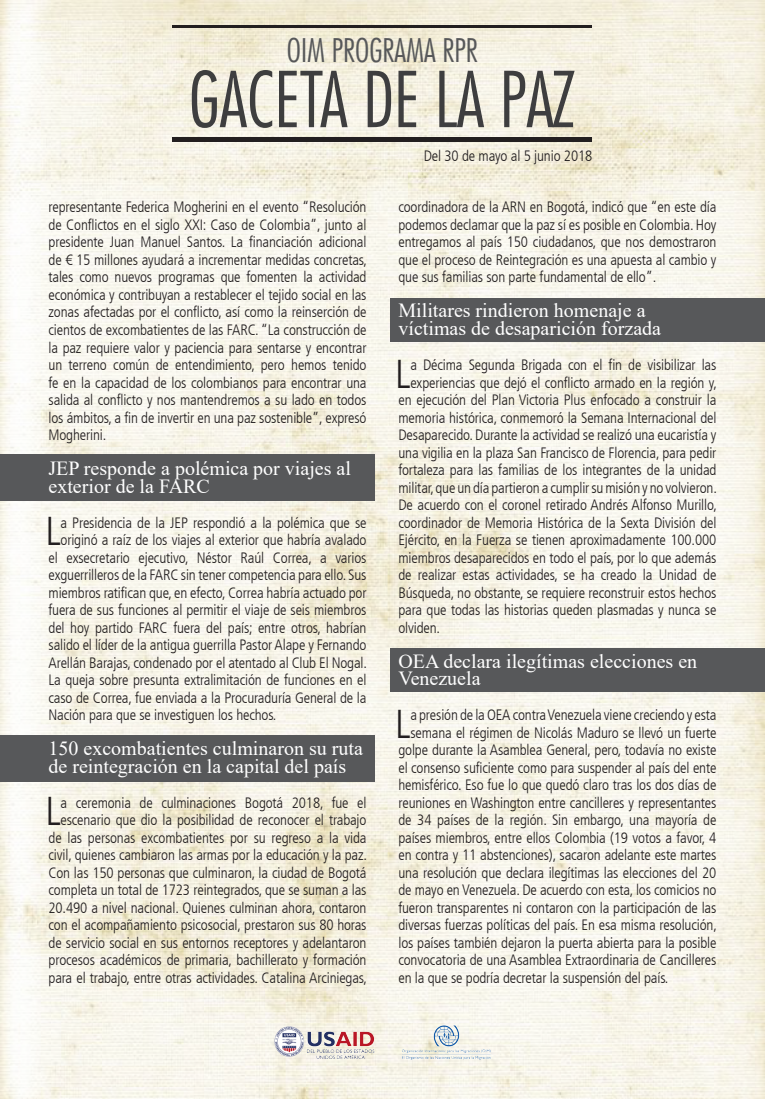
<style>
.page{position:relative;width:765px;height:1099px;background:#fff}
.page>*{position:absolute;margin:0;border:0;box-sizing:border-box;transform-origin:0 0}
.t1{font:300 condensed 74.75px "Futura LT";color:#3e3e3f}
.t2{font:300 condensed 40.12px "Frutiger LT";color:#231f20}
.t3{font:300 condensed 31.88px "Futura LT";color:#57585a}
.t4{font:20px/17.5px "Times New Roman";color:#fff}
.t5{font:300 condensed 15px/17.5px "Frutiger LT";letter-spacing:-.01em;color:#231f20;text-align:justify}
</style>
<div class="page">
<img style="left:0;top:0;width:765px;height:1098px">
<img style="left:268px;top:1013px;width:229px;height:58px">
<hr style="left:173px;top:26px;width:419px;height:2px;background:#231f20">
<div style="left:173px;top:137px;width:419px;height:5px;background:#231f20"></div>
<div style="left:0;top:454px;width:375px;height:46px;background:#57585a"></div>
<div style="left:0;top:734px;width:375px;height:47px;background:#57585a"></div>
<div style="left:390px;top:298px;width:375px;height:43px;background:#57585a"></div>
<div style="left:390px;top:647px;width:375px;height:44px;background:#57585a"></div>
<h3 class="t3" style="left:287px;top:32px;width:193px">OIM PROGRAMA RPR</h3>
<h1 class="t1" style="left:189px;top:55px;width:389px">GACETA DE LA PAZ</h1>
<p class="t5" style="left:49px;top:199px;width:320px">representante Federica Mogherini en el evento “Resolución de Conflictos en el siglo XXI: Caso de Colombia”, junto al presidente Juan Manuel Santos. La financiación adicional de € 15 millones ayudará a incrementar medidas concretas, tales como nuevos programas que fomenten la actividad económica y contribuyan a restablecer el tejido social en las zonas afectadas por el conflicto, así como la reinserción de cientos de excombatientes de las FARC. “La construcción de la paz requiere valor y paciencia para sentarse y encontrar un terreno común de entendimiento, pero hemos tenido fe en la capacidad de los colombianos para encontrar una salida al conflicto y nos mantendremos a su lado en todos los ámbitos, a fin de invertir en una paz sostenible”, expresó Mogherini.</p>
<p class="t4" style="left:49px;top:459px;width:304px">JEP responde a polémica por viajes al exterior de la FARC</p>
<p class="t2" style="left:45px;top:508px;width:17px">L</p>
<p class="t5" style="left:61px;top:514px;width:308px">a Presidencia de la JEP respondió a la polémica que se</p>
<p class="t5" style="left:61px;top:531px;width:308px">originó a raíz de los viajes al exterior que habría avalado</p>
<p class="t5" style="left:49px;top:549px;width:319px">el exsecretario ejecutivo, Néstor Raúl Correa, a varios</p>
<p class="t5" style="left:49px;top:566px;width:320px">exguerrilleros de la FARC sin tener competencia para ello. Sus</p>
<p class="t5" style="left:49px;top:584px;width:320px">miembros ratifican que, en efecto, Correa habría actuado por</p>
<p class="t5" style="left:49px;top:601px;width:319px">fuera de sus funciones al permitir el viaje de seis miembros</p>
<p class="t5" style="left:49px;top:619px;width:320px">del hoy partido FARC fuera del país; entre otros, habrían</p>
<p class="t5" style="left:49px;top:636px;width:319px">salido el líder de la antigua guerrilla Pastor Alape y Fernando</p>
<p class="t5" style="left:49px;top:654px;width:320px">Arellán Barajas, condenado por el atentado al Club El Nogal.</p>
<p class="t5" style="left:49px;top:671px;width:320px">La queja sobre presunta extralimitación de funciones en el</p>
<p class="t5" style="left:49px;top:689px;width:319px">caso de Correa, fue enviada a la Procuraduría General de la</p>
<p class="t5" style="left:49px;top:706px;width:230px">Nación para que se investiguen los hechos.</p>
<p class="t4" style="left:49px;top:739px;width:316px">150 excombatientes culminaron su ruta de reintegración en la capital del país</p>
<p class="t2" style="left:45px;top:788px;width:17px">L</p>
<p class="t5" style="left:49px;top:794px;width:320px;text-align:right">a ceremonia de culminaciones Bogotá 2018, fue el escenario que dio la posibilidad de reconocer el trabajo de las personas excombatientes por su regreso a la vida civil, quienes cambiaron las armas por la educación y la paz.<br>Con las 150 personas que culminaron, la ciudad de Bogotá completa un total de 1723 reintegrados, que se suman a las 20.490 a nivel nacional. Quienes culminan ahora, contaron con el acompañamiento psicosocial, prestaron sus 80 horas de servicio social en sus entornos receptores y adelantaron procesos académicos de primaria, bachillerato y formación para el trabajo, entre otras actividades. Catalina Arciniegas,</p>
<p class="t5" style="left:424px;top:147px;width:170px">Del 30 de mayo al 5 junio 2018</p>
<p class="t5" style="left:398px;top:199px;width:320px">coordinadora de la ARN en Bogotá, indicó que “en este día podemos declamar que la paz sí es posible en Colombia. Hoy entregamos al país 150 ciudadanos, que nos demostraron que el proceso de Reintegración es una apuesta al cambio y que sus familias son parte fundamental de ello”.</p>
<p class="t4" style="left:398px;top:301px;width:264px">Militares rindieron homenaje a víctimas de desaparición forzada</p>
<p class="t2" style="left:395px;top:351px;width:17px">L</p>
<p class="t5" style="left:410px;top:356px;width:308px">a Décima Segunda Brigada con el fin de visibilizar las</p>
<p class="t5" style="left:410px;top:374px;width:308px">experiencias que dejó el conflicto armado en la región y,</p>
<p class="t5" style="left:398px;top:391px;width:319px">en ejecución del Plan Victoria Plus enfocado a construir la</p>
<p class="t5" style="left:398px;top:409px;width:320px">memoria histórica, conmemoró la Semana Internacional del</p>
<p class="t5" style="left:398px;top:426px;width:319px">Desaparecido. Durante la actividad se realizó una eucaristía y</p>
<p class="t5" style="left:398px;top:444px;width:320px">una vigilia en la plaza San Francisco de Florencia, para pedir</p>
<p class="t5" style="left:398px;top:461px;width:320px">fortaleza para las familias de los integrantes de la unidad</p>
<p class="t5" style="left:398px;top:479px;width:320px">militar, que un día partieron a cumplir su misión y no volvieron.</p>
<p class="t5" style="left:398px;top:496px;width:320px">De acuerdo con el coronel retirado Andrés Alfonso Murillo,</p>
<p class="t5" style="left:398px;top:514px;width:320px">coordinador de Memoria Histórica de la Sexta División del</p>
<p class="t5" style="left:398px;top:531px;width:319px">Ejército, en la Fuerza se tienen aproximadamente 100.000</p>
<p class="t5" style="left:398px;top:549px;width:320px">miembros desaparecidos en todo el país, por lo que además</p>
<p class="t5" style="left:398px;top:566px;width:319px">de realizar estas actividades, se ha creado la Unidad de</p>
<p class="t5" style="left:398px;top:584px;width:319px">Búsqueda, no obstante, se requiere reconstruir estos hechos</p>
<p class="t5" style="left:398px;top:601px;width:320px">para que todas las historias queden plasmadas y nunca se</p>
<p class="t5" style="left:398px;top:619px;width:43px">olviden.</p>
<p class="t4" style="left:398px;top:651px;width:300px">OEA declara ilegítimas elecciones en<br>Venezuela</p>
<p class="t2" style="left:395px;top:701px;width:17px">L</p>
<p class="t5" style="left:410px;top:706px;width:308px">a presión de la OEA contra Venezuela viene creciendo y esta</p>
<p class="t5" style="left:410px;top:724px;width:308px">semana el régimen de Nicolás Maduro se llevó un fuerte</p>
<p class="t5" style="left:398px;top:741px;width:320px">golpe durante la Asamblea General, pero, todavía no existe</p>
<p class="t5" style="left:398px;top:759px;width:320px">el consenso suficiente como para suspender al país del ente</p>
<p class="t5" style="left:398px;top:776px;width:320px">hemisférico. Eso fue lo que quedó claro tras los dos días de</p>
<p class="t5" style="left:398px;top:794px;width:320px">reuniones en Washington entre cancilleres y representantes</p>
<p class="t5" style="left:398px;top:811px;width:319px">de 34 países de la región. Sin embargo, una mayoría de</p>
<p class="t5" style="left:398px;top:829px;width:320px">países miembros, entre ellos Colombia (19 votos a favor, 4</p>
<p class="t5" style="left:398px;top:846px;width:320px">en contra y 11 abstenciones), sacaron adelante este martes</p>
<p class="t5" style="left:398px;top:864px;width:319px">una resolución que declara ilegítimas las elecciones del 20</p>
<p class="t5" style="left:398px;top:881px;width:320px">de mayo en Venezuela. De acuerdo con esta, los comicios no</p>
<p class="t5" style="left:398px;top:899px;width:319px">fueron transparentes ni contaron con la participación de las</p>
<p class="t5" style="left:398px;top:916px;width:320px">diversas fuerzas políticas del país. En esa misma resolución,</p>
<p class="t5" style="left:398px;top:934px;width:320px">los países también dejaron la puerta abierta para la posible</p>
<p class="t5" style="left:398px;top:951px;width:320px">convocatoria de una Asamblea Extraordinaria de Cancilleres</p>
<p class="t5" style="left:398px;top:969px;width:272px">en la que se podría decretar la suspensión del país.</p>
</div>
